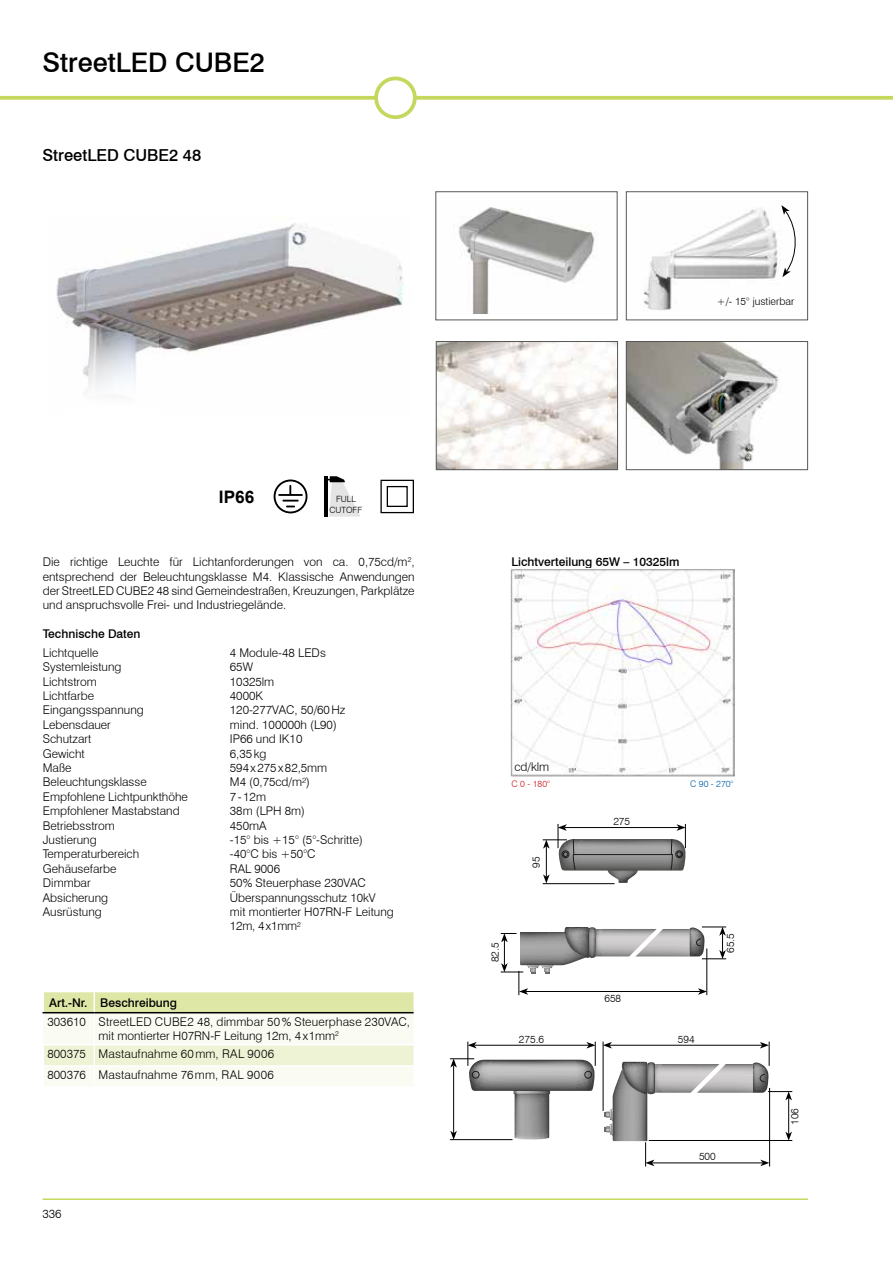
<style>
.page{position:relative;width:893px;height:1263px;background:#fff}
.page>*{position:absolute;margin:0;border:0;box-sizing:border-box;transform-origin:0 0}
.t1{font:500 27px "Swiss 721 BT";color:#000}
.t2{font:700 17.25px "Arial";color:#000}
.t3{font:500 16.5px "Swiss 721 BT";color:#000}
.t4{font:300 12px/14.4px "Swiss 721 BT";color:#000}
.t5{font:500 12px "Swiss 721 BT";color:#000}
.t6{font:300 10.5px "Swiss 721 BT";color:#000}
.t7{font:300 9px "Swiss 721 BT";color:#005faa}
.t8{font:300 9px "Swiss 721 BT";color:#cd1719}
.t9{font:300 8.55px/10.4px "Swiss 721 BT";color:#000;text-align:center}
</style>
<div class="page">
<hr style="left:43px;top:1198px;width:765px;height:2px;background:#c6d75e">
<svg style="left:0;top:96px;width:893px;height:4px;fill:#c6d75e"></svg>
<div style="left:376px;top:78px;width:39px;height:39px;background:#fff;border-radius:50%"></div>
<div style="left:374px;top:77px;width:43px;height:42px;border:4px solid #c6d75e;border-radius:50%"></div>
<img style="left:510px;top:569px;width:225px;height:208px">
<div style="left:513px;top:760px;width:37px;height:14px;background:#fff"></div>
<hr style="left:543px;top:883px;width:72px;height:1px;background:#000">
<svg style="left:543px;top:824px;width:143px;height:59px"></svg>
<svg style="left:450px;top:1041px;width:146px;height:99px"></svg>
<svg style="left:501px;top:926px;width:225px;height:69px"></svg>
<svg style="left:603px;top:1041px;width:189px;height:125px"></svg>
<svg style="left:278px;top:485px;width:25px;height:22px"></svg>
<div style="left:274px;top:479px;width:33px;height:34px;border:2px solid #000;border-radius:50%"></div>
<div style="left:380px;top:480px;width:34px;height:33px;border:1px solid #000"></div>
<div style="left:387px;top:486px;width:21px;height:21px;border:1px solid #000"></div>
<svg style="left:328px;top:476px;width:32px;height:41px"></svg>
<hr style="left:325px;top:476px;width:3px;height:41px;background:#000">
<img style="left:56px;top:223px;width:347px;height:130px">
<svg style="left:62px;top:320px;width:96px;height:69px"></svg>
<img style="left:628px;top:343px;width:151px;height:125px">
<div style="left:626px;top:341px;width:182px;height:129px;border:1px solid #575756"></div>
<img style="left:438px;top:343px;width:178px;height:125px">
<div style="left:436px;top:341px;width:182px;height:129px;border:1px solid #575756"></div>
<img style="left:459px;top:207px;width:136px;height:107px">
<div style="left:435px;top:191px;width:182px;height:129px;border:1px solid #575756"></div>
<img style="left:643px;top:208px;width:138px;height:103px">
<div style="left:626px;top:191px;width:182px;height:129px;border:1px solid #575756"></div>
<svg style="left:781px;top:205px;width:15px;height:72px"></svg>
<svg style="left:43px;top:992px;width:371px;height:94px"></svg>
<hr style="left:43px;top:1012px;width:51px;height:1px;background:#000">
<hr style="left:94px;top:1012px;width:320px;height:1px;background:#000">
<h1 class="t1" style="left:43px;top:46px;width:224px">StreetLED CUBE2</h1>
<h3 class="t3" style="left:43px;top:145px;width:160px">StreetLED CUBE2 48</h3>
<h2 class="t2" style="left:219px;top:484px;width:37px">IP66</h2>
<p class="t9" style="left:330px;top:494px;width:34px">FULL<br>CUTOFF</p>
<p class="t4" style="left:43px;top:555px;width:373px;text-align:justify">Die richtige Leuchte für Lichtanforderungen von ca. 0,75cd/m<sup>2</sup>, entsprechend der Beleuchtungsklasse M4. Klassische Anwendungen der StreetLED CUBE2 48 sind Gemeindestraßen, Kreuzungen, Parkplätze und anspruchsvolle Frei- und Industriegelände.</p>
<p class="t5" style="left:43px;top:627px;width:99px">Technische Daten</p>
<p class="t4" style="left:43px;top:645px;width:57px">Lichtquelle</p>
<p class="t4" style="left:230px;top:645px;width:97px">4 Module-48 LEDs</p>
<p class="t4" style="left:43px;top:660px;width:80px">Systemleistung</p>
<p class="t4" style="left:230px;top:660px;width:25px">65W</p>
<p class="t4" style="left:43px;top:674px;width:56px">Lichtstrom</p>
<p class="t4" style="left:230px;top:674px;width:46px">10325lm</p>
<p class="t4" style="left:43px;top:688px;width:53px">Lichtfarbe</p>
<p class="t4" style="left:230px;top:688px;width:35px">4000K</p>
<p class="t4" style="left:43px;top:703px;width:103px">Eingangsspannung</p>
<p class="t4" style="left:230px;top:703px;width:117px">120-277VAC, 50/60Hz</p>
<p class="t4" style="left:43px;top:717px;width:70px">Lebensdauer</p>
<p class="t4" style="left:230px;top:717px;width:108px">mind. 100000h (L90)</p>
<p class="t4" style="left:43px;top:732px;width:50px">Schutzart</p>
<p class="t4" style="left:230px;top:732px;width:74px">IP66 und IK10</p>
<p class="t4" style="left:43px;top:746px;width:44px">Gewicht</p>
<p class="t4" style="left:230px;top:746px;width:38px">6,35kg</p>
<p class="t4" style="left:43px;top:760px;width:30px">Maße</p>
<p class="t4" style="left:230px;top:760px;width:99px">594x275x82,5mm</p>
<p class="t4" style="left:43px;top:775px;width:105px">Beleuchtungsklasse</p>
<p class="t4" style="left:230px;top:775px;width:82px">M4 (0,75cd/m²)</p>
<p class="t4" style="left:43px;top:789px;width:147px">Empfohlene Lichtpunkthöhe</p>
<p class="t4" style="left:230px;top:789px;width:38px">7-12m</p>
<p class="t4" style="left:43px;top:804px;width:138px">Empfohlener Mastabstand</p>
<p class="t4" style="left:230px;top:804px;width:77px">38m (LPH 8m)</p>
<p class="t4" style="left:43px;top:818px;width:74px">Betriebsstrom</p>
<p class="t4" style="left:230px;top:818px;width:38px">450mA</p>
<p class="t4" style="left:43px;top:832px;width:55px">Justierung</p>
<p class="t4" style="left:230px;top:832px;width:135px">-15° bis +15° (5°-Schritte)</p>
<p class="t4" style="left:43px;top:847px;width:98px">Temperaturbereich</p>
<p class="t4" style="left:230px;top:847px;width:87px">-40°C bis +50°C</p>
<p class="t4" style="left:43px;top:861px;width:75px">Gehäusefarbe</p>
<p class="t4" style="left:230px;top:861px;width:52px">RAL 9006</p>
<p class="t4" style="left:43px;top:876px;width:49px">Dimmbar</p>
<p class="t4" style="left:230px;top:876px;width:137px">50% Steuerphase 230VAC</p>
<p class="t4" style="left:43px;top:890px;width:67px">Absicherung</p>
<p class="t4" style="left:230px;top:890px;width:147px">Überspannungsschutz 10kV</p>
<p class="t4" style="left:43px;top:904px;width:61px">Ausrüstung</p>
<p class="t4" style="left:230px;top:904px;width:165px">mit montierter H07RN-F Leitung<br>12m, 4x1mm<sup>2</sup></p>
<p class="t5" style="left:49px;top:995px;width:129px">Art.-Nr. Beschreibung</p>
<p class="t4" style="left:99px;top:1014px;width:313px;text-indent:-51px">303610 StreetLED CUBE2 48, dimmbar 50% Steuerphase 230VAC, mit montierter H07RN-F Leitung 12m, 4x1mm<sup>2</sup></p>
<p class="t4" style="left:48px;top:1043px;width:228px;line-height:21.3px">800375 Mastaufnahme 60mm, RAL 9006<br>800376 Mastaufnahme 76mm, RAL 9006</p>
<p class="t4" style="left:43px;top:1206px;width:21px">336</p>
<p class="t6" style="left:717px;top:295px;width:79px">+/- 15° justierbar</p>
<p class="t5" style="left:512px;top:555px;width:170px">Lichtverteilung 65W – 10325lm</p>
<p class="t4" style="left:514px;top:760px;width:36px">cd/klm</p>
<p class="t8" style="left:512px;top:778px;width:40px">C 0 - 180°</p>
<p class="t7" style="left:690px;top:778px;width:45px">C 90 - 270°</p>
<p class="t6" style="left:613px;top:815px;width:18px">275</p>
<p class="t6" style="left:530px;top:868px;width:13px;rotate:-90deg">95</p>
<p class="t6" style="left:489px;top:962px;width:21px;rotate:-90deg">82.5</p>
<p class="t6" style="left:604px;top:992px;width:18px">658</p>
<p class="t6" style="left:519px;top:1032px;width:27px">275.6</p>
<p class="t6" style="left:678px;top:1032px;width:18px">594</p>
<p class="t6" style="left:724px;top:953px;width:21px;rotate:-90deg">65.5</p>
<p class="t6" style="left:699px;top:1150px;width:18px">500</p>
<p class="t6" style="left:788px;top:1125px;width:18px;rotate:-90deg">106</p>
</div>
